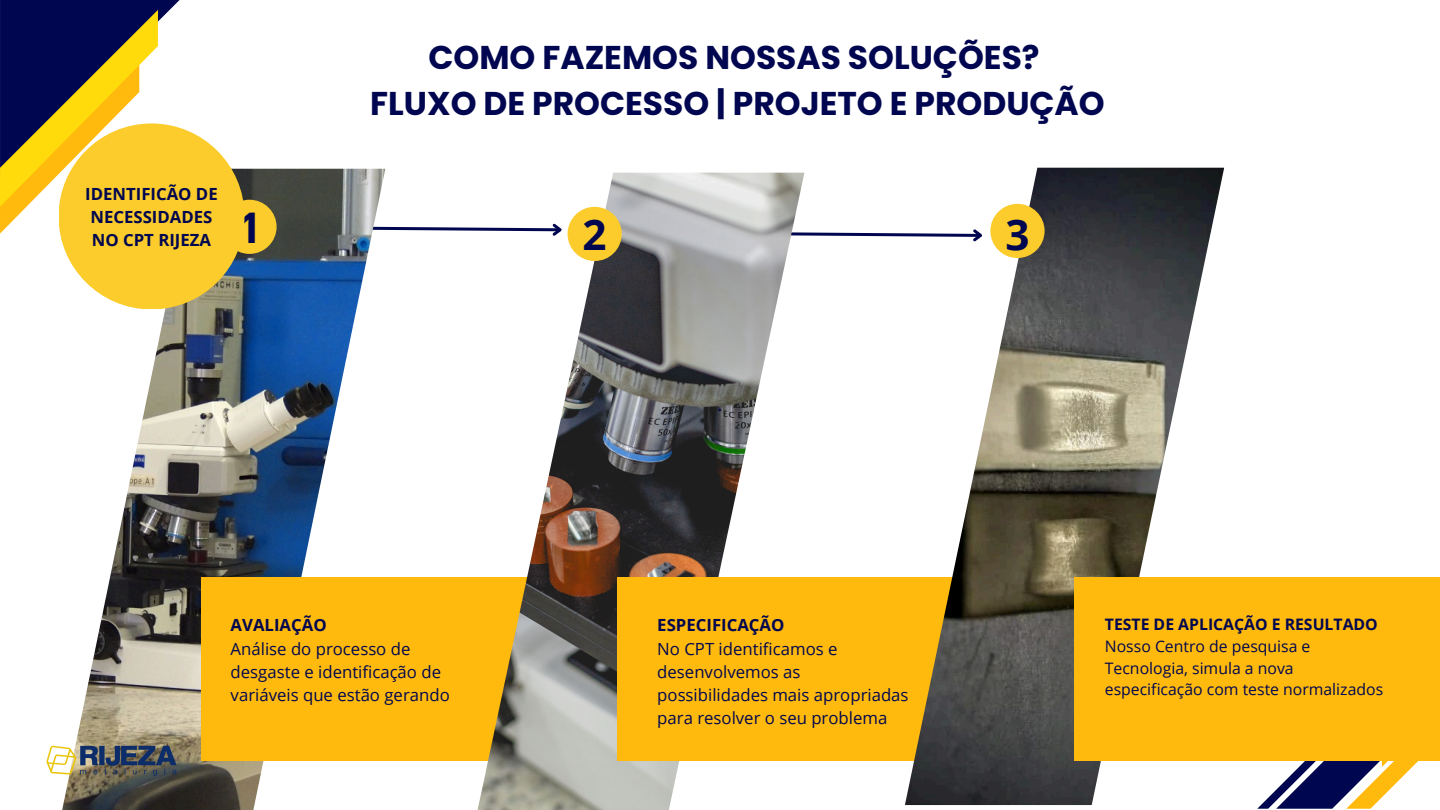
<style>
.page{position:relative;width:1440px;height:810px;background:#fff}
.page>*{position:absolute;margin:0;border:0;box-sizing:border-box;transform-origin:0 0}
.t1{font:700 42.2px "Open Sans";color:#00064f}
.t2{font:700 32.9px/45.8px "Poppins";color:#00064f;text-align:center}
.t3{font:19px "RTL Jannah Regular";color:#00064f}
.t4{font:16.8px/23.2px "Open Sans";color:#00064f}
.t5{font:700 16.8px/23.2px "Open Sans";color:#00064f;text-align:center}
.t6{font:15.8px/21.8px "Open Sans";color:#00064f}
.t7{font:700 15.8px "Open Sans";color:#00064f}
</style>
<div class="page">
<svg style="left:1257px;top:761px;width:161px;height:48px"></svg>
<svg style="left:804px;top:232px;width:101px;height:5px"></svg>
<img style="left:61px;top:239px;width:324px;height:571px">
<div style="left:222px;top:200px;width:55px;height:54px;background:#fbcc2b;border-radius:50%"></div>
<svg style="left:0;top:0;width:478px;height:239px"></svg>
<div style="left:202px;top:578px;width:381px;height:183px;background:#ffba0d"></div>
<img style="left:478px;top:173px;width:326px;height:637px">
<div style="left:617px;top:578px;width:365px;height:183px;background:#ffba0d"></div>
<img style="left:905px;top:168px;width:319px;height:637px">
<img style="left:46px;top:739px;width:136px;height:44px">
<div style="left:1074px;top:578px;width:366px;height:183px;background:#ffba0d"></div>
<div style="left:59px;top:123px;width:186px;height:186px;background:#fbcc2b;border-radius:50%"></div>
<div style="left:568px;top:207px;width:54px;height:54px;background:#fbcc2b;border-radius:50%"></div>
<div style="left:990px;top:204px;width:55px;height:54px;background:#fbcc2b;border-radius:50%"></div>
<p class="t5" style="left:85px;top:181px;width:134px">IDENTIFICÃO DE<br>NECESSIDADES<br>NO CPT RIJEZA</p>
<h1 class="t1" style="left:237px;top:198px;width:26px">1</h1>
<p class="t2" style="left:370px;top:35px;width:736px">COMO FAZEMOS NOSSAS SOLUÇÕES?<br>FLUXO DE PROCESSO | PROJETO E PRODUÇÃO</p>
<p class="t1" style="left:583px;top:205px;width:26px">2</p>
<p class="t1" style="left:1005px;top:205px;width:26px">3</p>
<p class="t3" style="left:718px;top:392px;width:6px">.</p>
<p class="t5" style="left:231px;top:613px;width:98px">AVALIAÇÃO</p>
<p class="t4" style="left:231px;top:637px;width:221px">Análise do processo de desgaste e identificação de variáveis que estão gerando</p>
<p class="t5" style="left:657px;top:613px;width:129px">ESPECIFICAÇÃO</p>
<p class="t4" style="left:657px;top:637px;width:253px">No CPT identificamos e desenvolvemos as possibilidades mais apropriadas para resolver o seu problema</p>
<p class="t7" style="left:1105px;top:613px;width:274px">TESTE DE APLICAÇÃO E RESULTADO</p>
<p class="t6" style="left:1105px;top:635px;width:280px">Nosso Centro de pesquisa e<br>Tecnologia, simula a nova especificação com teste normalizados</p>
</div>
